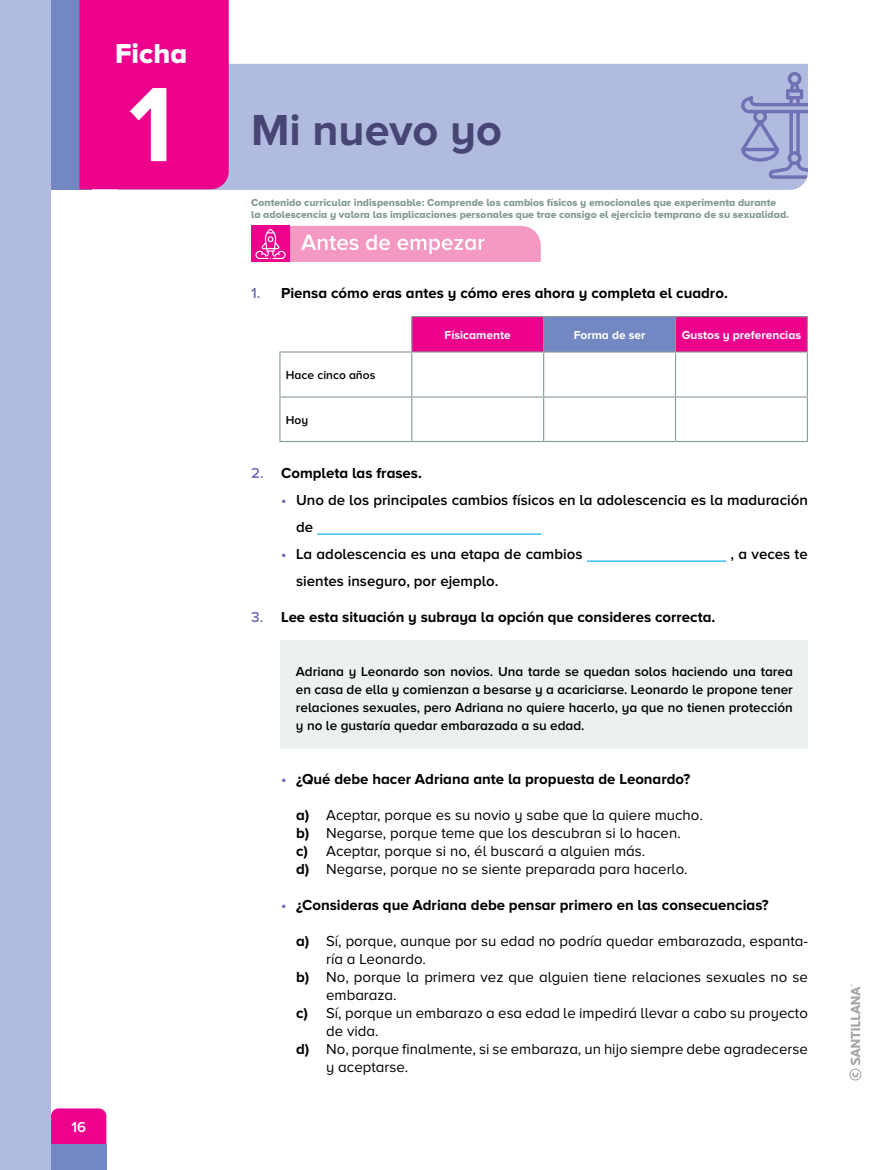
<style>
.page{position:relative;width:893px;height:1170px;background:#fff}
.page>*{position:absolute;margin:0;border:0;box-sizing:border-box;transform-origin:0 0}
.t1{font:700 109.5px "Proxima Nova A";color:#fff}
.t2{font:700 45px "Proxima Nova A";color:#464574}
.t3{font:28.5px "Proxima Nova A Extrabld";color:#fff}
.t4{font:15px/18px "Proxima Nova A";color:#000}
.t5{font:700 15px "Proxima Nova A";color:#000}
.t6{font:600 15px/27px "Proxima Nova A";color:#000}
.t7{font:600 15px "Proxima Nova A";color:#fff}
.t8{font:600 13.5px/18px "Proxima Nova A";color:#000;text-align:justify}
.t9{font:700 12px "Proxima Nova A";color:#fff}
.t10{font:600 12px "Proxima Nova A";color:#000}
.t11{font:10.5px/12px "Proxima Nova A Extrabld";color:#869c96}
.s1{font-weight:600;color:#7170b4}
.s2{font-weight:700;color:#7170b4}
.s3{color:#7170b4}
.s4{font-weight:700}
</style>
<div class="page">
<div style="left:0;top:0;width:51px;height:1169px;background:#b1badf"></div>
<div style="left:118px;top:64px;width:690px;height:126px;background:#b1badf"></div>
<svg style="left:741px;top:72px;width:67px;height:107px;background:#9fa5d3"></svg>
<div style="left:51px;top:0;width:41px;height:189px;background:#7387c3"></div>
<div style="left:80px;top:0;width:149px;height:189px;background:#ec008c"></div>
<div style="left:51px;top:1108px;width:55px;height:36px;background:#ec008c"></div>
<div style="left:51px;top:1144px;width:55px;height:25px;background:#7387c3"></div>
<hr style="left:317px;top:533px;width:225px;height:1px;background:#00aeef">
<hr style="left:587px;top:560px;width:139px;height:1px;background:#00aeef">
<svg style="left:251px;top:226px;width:290px;height:36px;background:#f493c2"></svg>
<div style="left:412px;top:317px;width:395px;height:34px;background:#ec008c"></div>
<div style="left:544px;top:316px;width:131px;height:36px;background:#7387c3"></div>
<svg style="left:280px;top:352px;width:527px;height:89px"></svg>
<hr style="left:279px;top:351px;width:133px;height:1px;background:#869c96">
<hr style="left:279px;top:352px;width:1px;height:44px;background:#869c96">
<hr style="left:411px;top:352px;width:1px;height:44px;background:#869c96">
<hr style="left:543px;top:352px;width:1px;height:44px;background:#869c96">
<hr style="left:675px;top:352px;width:1px;height:44px;background:#869c96">
<hr style="left:807px;top:352px;width:1px;height:44px;background:#869c96">
<hr style="left:279px;top:396px;width:133px;height:1px;background:#869c96">
<hr style="left:279px;top:397px;width:1px;height:44px;background:#869c96">
<hr style="left:279px;top:441px;width:133px;height:1px;background:#869c96">
<hr style="left:412px;top:396px;width:132px;height:1px;background:#869c96">
<hr style="left:411px;top:397px;width:1px;height:44px;background:#869c96">
<hr style="left:412px;top:441px;width:132px;height:1px;background:#869c96">
<hr style="left:544px;top:396px;width:131px;height:1px;background:#869c96">
<hr style="left:543px;top:397px;width:1px;height:44px;background:#869c96">
<hr style="left:544px;top:441px;width:131px;height:1px;background:#869c96">
<hr style="left:675px;top:396px;width:133px;height:1px;background:#869c96">
<hr style="left:675px;top:397px;width:1px;height:44px;background:#869c96">
<hr style="left:807px;top:397px;width:1px;height:44px;background:#869c96">
<hr style="left:675px;top:441px;width:133px;height:1px;background:#869c96">
<hr style="left:411px;top:316px;width:133px;height:1px;background:#869c96">
<hr style="left:411px;top:317px;width:1px;height:34px;background:#869c96">
<hr style="left:412px;top:351px;width:132px;height:1px;background:#869c96">
<hr style="left:675px;top:316px;width:133px;height:1px;background:#869c96">
<hr style="left:807px;top:317px;width:1px;height:34px;background:#869c96">
<hr style="left:675px;top:351px;width:133px;height:1px;background:#869c96">
<hr style="left:544px;top:316px;width:131px;height:1px;background:#869c96">
<hr style="left:543px;top:317px;width:1px;height:34px;background:#869c96">
<hr style="left:675px;top:317px;width:1px;height:34px;background:#869c96">
<hr style="left:544px;top:351px;width:131px;height:1px;background:#869c96">
<div style="left:281px;top:640px;width:527px;height:108px;background:#ecf0ef"></div>
<svg style="left:849px;top:984px;width:12px;height:96px"></svg>
<h3 class="t3" style="left:115px;top:37px;width:74px">Ficha</h3>
<h1 class="t1" style="left:129px;top:62px;width:47px">1</h1>
<p class="t7" style="left:71px;top:1118px;width:16px">16</p>
<h2 class="t2" style="left:251px;top:104px;width:252px">Mi nuevo yo</h2>
<p class="t11" style="left:251px;top:196px;width:539px">Contenido curricular indispensable: Comprende los cambios físicos y emocionales que experimenta durante<br>la adolescencia y valora las implicaciones personales que trae consigo el ejercicio temprano de su sexualidad.</p>
<p class="t5" style="left:251px;top:284px;width:478px"><span class="s1">1.</span> Piensa cómo eras antes y cómo eres ahora y completa el cuadro.</p>
<p class="t10" style="left:286px;top:368px;width:91px">Hace cinco años</p>
<p class="t10" style="left:286px;top:413px;width:24px">Hoy</p>
<p class="t9" style="left:445px;top:328px;width:68px">Físicamente</p>
<p class="t9" style="left:574px;top:328px;width:73px">Forma de ser</p>
<p class="t9" style="left:682px;top:328px;width:121px">Gustos y preferencias</p>
<p class="t5" style="left:251px;top:464px;width:172px"><span class="s1">2.</span> Completa las frases.</p>
<p class="t6" style="left:296px;top:486px;width:513px;text-indent:-15px"><span class="s2">•</span> Uno de los principales cambios físicos en la adolescencia es la maduración de</p>
<p class="t6" style="left:281px;top:540px;width:303px"><span class="s2">•</span> La adolescencia es una etapa de cambios</p>
<p class="t6" style="left:730px;top:540px;width:79px">, a veces te</p>
<p class="t6" style="left:296px;top:567px;width:204px">sientes inseguro, por ejemplo.</p>
<p class="t5" style="left:251px;top:608px;width:466px"><span class="s1">3.</span> Lee esta situación y subraya la opción que consideres correcta.</p>
<p class="t8" style="left:296px;top:662px;width:499px">Adriana y Leonardo son novios. Una tarde se quedan solos haciendo una tarea en casa de ella y comienzan a besarse y a acariciarse. Leonardo le propone tener relaciones sexuales, pero Adriana no quiere hacerlo, ya que no tienen protección y no le gustaría quedar embarazada a su edad.</p>
<p class="t5" style="left:281px;top:770px;width:411px"><span class="s3">•</span> ¿Qué debe hacer Adriana ante la propuesta de Leonardo?</p>
<p class="t4" style="left:296px;top:806px;width:408px"><span class="s4">a)</span> Aceptar, porque es su novio y sabe que la quiere mucho. <span class="s4">b)</span> Negarse, porque teme que los descubran si lo hacen.<br><span class="s4">c)</span> Aceptar, porque si no, él buscará a alguien más.<br><span class="s4">d)</span> Negarse, porque no se siente preparada para hacerlo.</p>
<p class="t5" style="left:281px;top:896px;width:489px"><span class="s3">•</span> ¿Consideras que Adriana debe pensar primero en las consecuencias?</p>
<p class="t4" style="left:296px;top:932px;width:513px"><span class="s4">a)</span> Sí, porque, aunque por su edad no podría quedar embarazada, espanta-</p>
<p class="t4" style="left:326px;top:950px;width:101px">ría a Leonardo.</p>
<p class="t4" style="left:296px;top:968px;width:513px"><span class="s4">b)</span> No, porque la primera vez que alguien tiene relaciones sexuales no se</p>
<p class="t4" style="left:326px;top:986px;width:72px">embaraza.</p>
<p class="t4" style="left:296px;top:1004px;width:513px"><span class="s4">c)</span> Sí, porque un embarazo a esa edad le impedirá llevar a cabo su proyecto</p>
<p class="t4" style="left:326px;top:1022px;width:54px">de vida.</p>
<p class="t4" style="left:296px;top:1040px;width:513px"><span class="s4">d)</span> No, porque finalmente, si se embaraza, un hijo siempre debe agradecerse</p>
<p class="t4" style="left:326px;top:1058px;width:84px">y aceptarse.</p>
</div>
